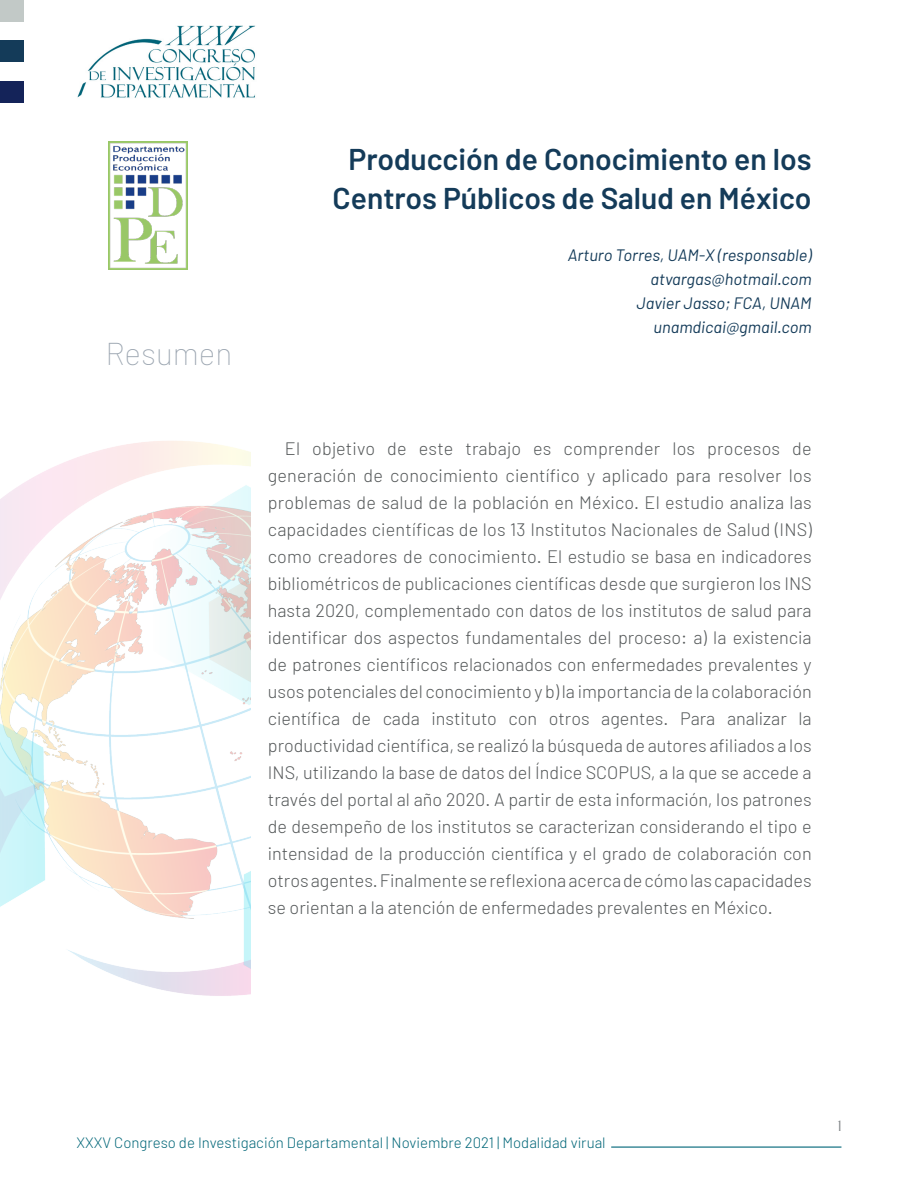
<style>
.page{position:relative;width:918px;height:1188px;background:#fff}
.page>*{position:absolute;margin:0;border:0;box-sizing:border-box;transform-origin:0 0}
.Bibliografía{font:100 31.5px "Barlow";color:#9ba5b0}
.t1{font:600 30px/39px "Barlow";color:#143b59;text-align:center}
.primer_parrafo{font:300 18px/27px "Barlow";color:#55595a;text-align:justify}
.t2{font:italic 16.5px/24px "Barlow";color:#143b59;text-align:right}
.t3{font:300 15px "Barlow";color:#006678}
.t4{font:15px "Linotype Aperto";color:#7f8386}
</style>
<div class="page">
<hr style="left:611px;top:1147px;width:230px;height:1px;background:#006678">
<img style="left:77px;top:26px;width:178px;height:72px">
<img style="left:0;top:441px;width:251px;height:555px">
<img style="left:108px;top:141px;width:79px;height:128px">
<div style="left:0;top:0;width:24px;height:21px;background:#c2c9c7"></div>
<div style="left:0;top:40px;width:24px;height:21px;background:#143b59"></div>
<div style="left:0;top:81px;width:24px;height:22px;background:#142359"></div>
<p class="Bibliografía" style="left:105px;top:334px;width:129px">Resumen</p>
<p class="t1" style="left:333px;top:140px;width:481px">Producción de Conocimiento en los<br>Centros Públicos de Salud en México</p>
<p class="t2" style="left:568px;top:243px;width:245px">Arturo Torres, UAM-X (responsable)</p>
<p class="t2" style="left:636px;top:267px;width:177px">atvargas@hotmail.com<br>Javier Jasso; FCA, UNAM</p>
<p class="t2" style="left:653px;top:315px;width:160px">unamdicai@gmail.com</p>
<p class="primer_parrafo" style="left:268px;top:434px;width:545px;text-indent:17px">El objetivo de este trabajo es comprender los procesos de generación de conocimiento científico y aplicado para resolver los problemas de salud de la población en México. El estudio analiza las capacidades científicas de los 13 Institutos Nacionales de Salud (INS) como creadores de conocimiento. El estudio se basa en indicadores bibliométricos de publicaciones científicas desde que surgieron los INS hasta 2020, complementado con datos de los institutos de salud para identificar dos aspectos fundamentales del proceso: a) la existencia de patrones científicos relacionados con enfermedades prevalentes y usos potenciales del conocimiento y b) la importancia de la colaboración científica de cada instituto con otros agentes. Para analizar la productividad científica, se realizó la búsqueda de autores afiliados a los INS, utilizando la base de datos del Índice SCOPUS, a la que se accede a través del portal al año 2020. A partir de esta información, los patrones de desempeño de los institutos se caracterizan considerando el tipo e intensidad de la producción científica y el grado de colaboración con otros agentes. Finalmente se reflexiona acerca de cómo las capacidades se orientan a la atención de enfermedades prevalentes en México.</p>
<p class="t3" style="left:77px;top:1133px;width:531px">XXXV Congreso de Investigación Departamental | Noviembre 2021 | Modalidad virual</p>
<p class="t4" style="left:838px;top:1117px;width:5px">1</p>
</div>
